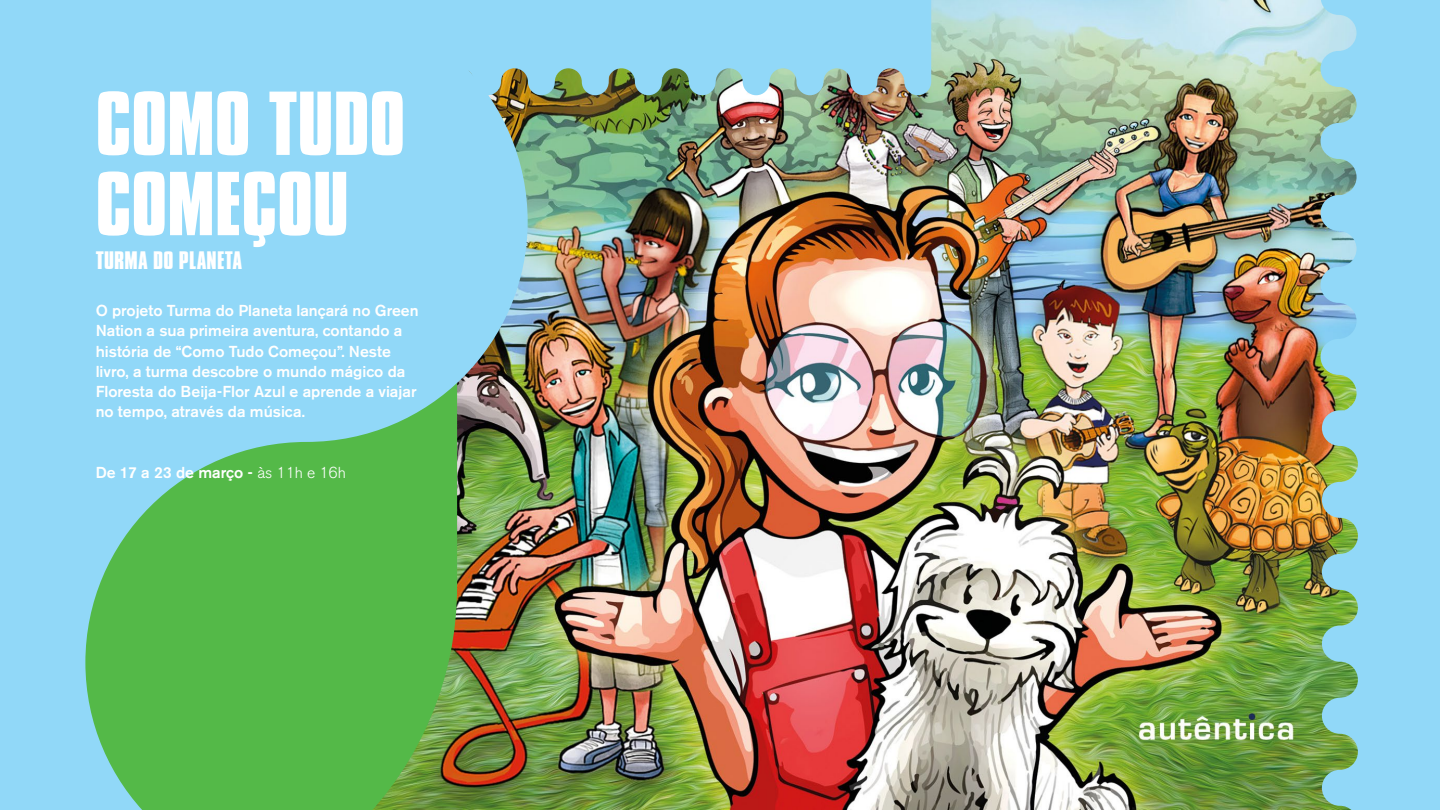
<style>
.page{position:relative;width:1440px;height:810px;background:#fff}
.page>*{position:absolute;margin:0;border:0;box-sizing:border-box;transform-origin:0 0}
.t1{font:700 78px/80.2px "Compacta BT";color:#fff}
.t2{font:700 21.75px "Compacta BT";letter-spacing:.01em;color:#fff}
.t3{font:500 15.75px/20.2px "Akzidenz Grotesk BE";color:#fff}
.s1{font-family:"Akzidenz Grotesk BQ";font-weight:300}
</style>
<div class="page">
<img style="left:528px;top:0;width:792px;height:810px">
<svg style="left:0;top:0;width:528px;height:810px;background:#7cc5b1"></svg>
<svg style="left:285px;top:0;width:646px;height:95px;background:#8fd0e9"></svg>
<img style="left:1320px;top:0;width:120px;height:810px">
<h1 class="t1" style="left:96px;top:85px;width:311px">COMO TUDO<br>COMEÇOU</h1>
<h2 class="t2" style="left:96px;top:247px;width:148px">TURMA DO PLANETA</h2>
<p class="t3" style="left:96px;top:300px;width:324px">O projeto Turma do Planeta lançará no Green Nation a sua primeira aventura, contando a história de “Como Tudo Começou”. Neste livro, a turma descobre o mundo mágico da Floresta do Beija-Flor Azul e aprende a viajar no tempo, através da música.</p>
<p class="t3" style="left:96px;top:462px;width:252px">De 17 a 23 de março - <span class="s1">às 11h e 16h</span></p>
</div>
